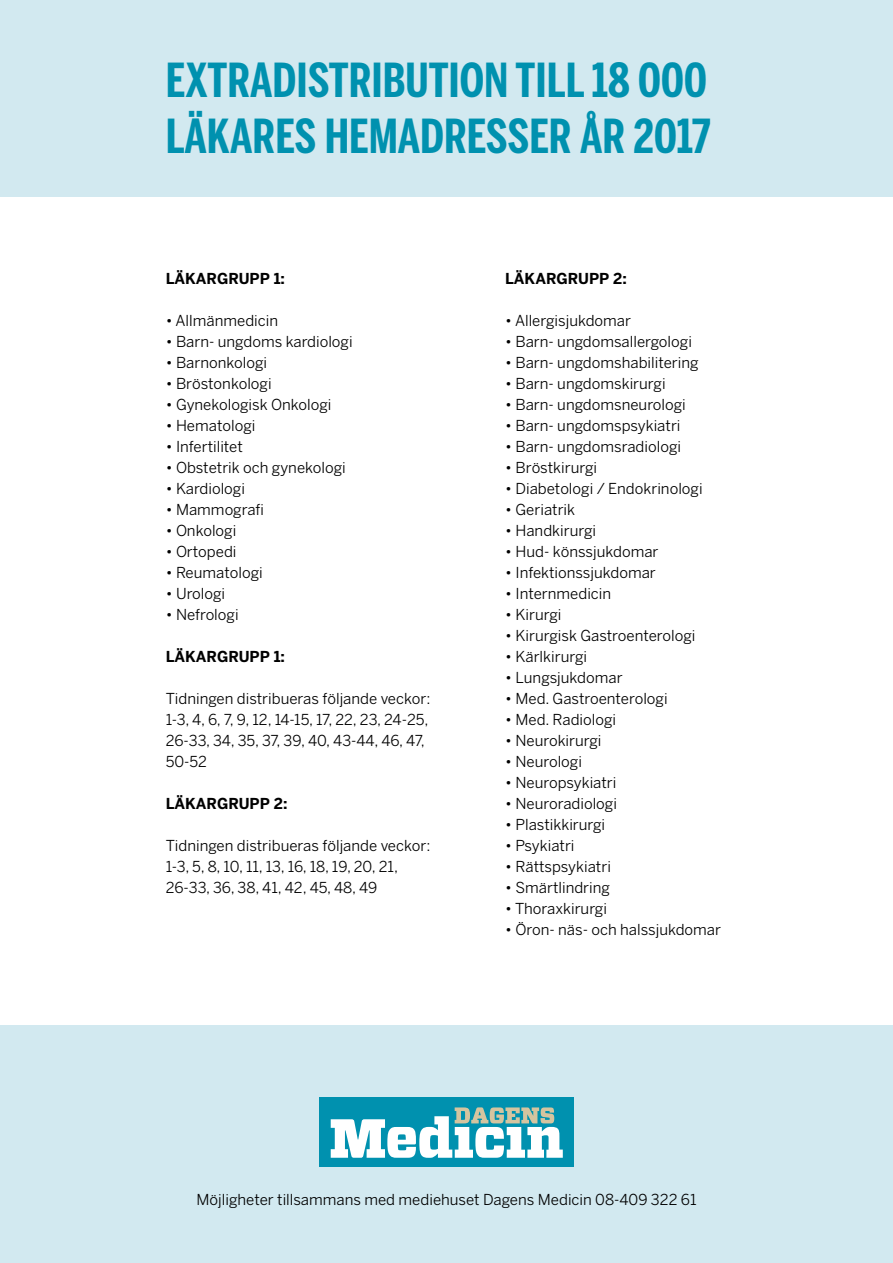
<style>
.page{position:relative;width:893px;height:1263px;background:#d2e9f0}
.page>*{position:absolute;margin:0;border:0;box-sizing:border-box;transform-origin:0 0}
.t1{font:700 46.5px/55.8px "Benton Sans Comp";color:#0091af}
.t2{font:15px/21px "Benton Sans";color:#000}
.t3{font:700 15px "Benton Sans";color:#000}
</style>
<div class="page">
<div style="left:0;top:197px;width:893px;height:828px;background:#fff"></div>
<div style="left:319px;top:1097px;width:255px;height:70px;background:#0091af"></div>
<svg style="left:331px;top:1107px;width:232px;height:51px"></svg>
<h1 class="t1" style="left:166px;top:52px;width:546px">EXTRADISTRIBUTION TILL 18 000<br>LÄKARES HEMADRESSER ÅR 2017</h1>
<p class="t3" style="left:166px;top:270px;width:121px">LÄKARGRUPP 1:</p>
<p class="t2" style="left:166px;top:310px;width:114px">• Allmänmedicin</p>
<p class="t2" style="left:166px;top:331px;width:188px">• Barn- ungdoms kardiologi</p>
<p class="t2" style="left:166px;top:352px;width:103px">• Barnonkologi</p>
<p class="t2" style="left:166px;top:373px;width:108px">• Bröstonkologi</p>
<p class="t2" style="left:166px;top:394px;width:167px">• Gynekologisk Onkologi</p>
<p class="t2" style="left:166px;top:415px;width:91px">• Hematologi</p>
<p class="t2" style="left:166px;top:436px;width:79px">• Infertilitet</p>
<p class="t2" style="left:166px;top:457px;width:182px">• Obstetrik och gynekologi</p>
<p class="t2" style="left:166px;top:478px;width:81px">• Kardiologi</p>
<p class="t2" style="left:166px;top:499px;width:100px">• Mammografi</p>
<p class="t2" style="left:166px;top:520px;width:72px">• Onkologi</p>
<p class="t2" style="left:166px;top:541px;width:72px">• Ortopedi</p>
<p class="t2" style="left:166px;top:562px;width:99px">• Reumatologi</p>
<p class="t2" style="left:166px;top:583px;width:61px">• Urologi</p>
<p class="t2" style="left:166px;top:604px;width:74px">• Nefrologi</p>
<p class="t3" style="left:166px;top:648px;width:121px">LÄKARGRUPP 1:</p>
<p class="t2" style="left:166px;top:688px;width:266px">Tidningen distribueras följande veckor:<br>1-3, 4, 6, 7, 9, 12, 14-15, 17, 22, 23, 24-25,<br>26-33, 34, 35, 37, 39, 40, 43-44, 46, 47,<br>50-52</p>
<p class="t3" style="left:166px;top:795px;width:123px">LÄKARGRUPP 2:</p>
<p class="t2" style="left:166px;top:835px;width:266px">Tidningen distribueras följande veckor:<br>1-3, 5, 8, 10, 11, 13, 16, 18, 19, 20, 21,<br>26-33, 36, 38, 41, 42, 45, 48, 49</p>
<p class="t3" style="left:505px;top:270px;width:123px">LÄKARGRUPP 2:</p>
<p class="t2" style="left:505px;top:310px;width:127px">• Allergisjukdomar</p>
<p class="t2" style="left:505px;top:331px;width:188px">• Barn- ungdomsallergologi</p>
<p class="t2" style="left:505px;top:352px;width:195px">• Barn- ungdomshabilitering</p>
<p class="t2" style="left:505px;top:373px;width:162px">• Barn- ungdomskirurgi</p>
<p class="t2" style="left:505px;top:394px;width:182px">• Barn- ungdomsneurologi</p>
<p class="t2" style="left:505px;top:415px;width:177px">• Barn- ungdomspsykiatri</p>
<p class="t2" style="left:505px;top:436px;width:177px">• Barn- ungdomsradiologi</p>
<p class="t2" style="left:505px;top:457px;width:93px">• Bröstkirurgi</p>
<p class="t2" style="left:505px;top:478px;width:199px">• Diabetologi / Endokrinologi</p>
<p class="t2" style="left:505px;top:499px;width:72px">• Geriatrik</p>
<p class="t2" style="left:505px;top:520px;width:93px">• Handkirurgi</p>
<p class="t2" style="left:505px;top:541px;width:155px">• Hud- könssjukdomar</p>
<p class="t2" style="left:505px;top:562px;width:152px">• Infektionssjukdomar</p>
<p class="t2" style="left:505px;top:583px;width:108px">• Internmedicin</p>
<p class="t2" style="left:505px;top:604px;width:58px">• Kirurgi</p>
<p class="t2" style="left:505px;top:625px;width:192px">• Kirurgisk Gastroenterologi</p>
<p class="t2" style="left:505px;top:646px;width:83px">• Kärlkirurgi</p>
<p class="t2" style="left:505px;top:667px;width:119px">• Lungsjukdomar</p>
<p class="t2" style="left:505px;top:688px;width:164px">• Med. Gastroenterologi</p>
<p class="t2" style="left:505px;top:709px;width:113px">• Med. Radiologi</p>
<p class="t2" style="left:505px;top:730px;width:98px">• Neurokirurgi</p>
<p class="t2" style="left:505px;top:751px;width:78px">• Neurologi</p>
<p class="t2" style="left:505px;top:772px;width:113px">• Neuropsykiatri</p>
<p class="t2" style="left:505px;top:793px;width:113px">• Neuroradiologi</p>
<p class="t2" style="left:505px;top:814px;width:102px">• Plastikkirurgi</p>
<p class="t2" style="left:505px;top:835px;width:71px">• Psykiatri</p>
<p class="t2" style="left:505px;top:856px;width:107px">• Rättspsykiatri</p>
<p class="t2" style="left:505px;top:877px;width:106px">• Smärtlindring</p>
<p class="t2" style="left:505px;top:898px;width:103px">• Thoraxkirurgi</p>
<p class="t2" style="left:505px;top:919px;width:217px">• Öron- näs- och halssjukdomar</p>
<p class="t2" style="left:196px;top:1189px;width:501px">Möjligheter tillsammans med mediehuset Dagens Medicin 08-409 322 61</p>
</div>
